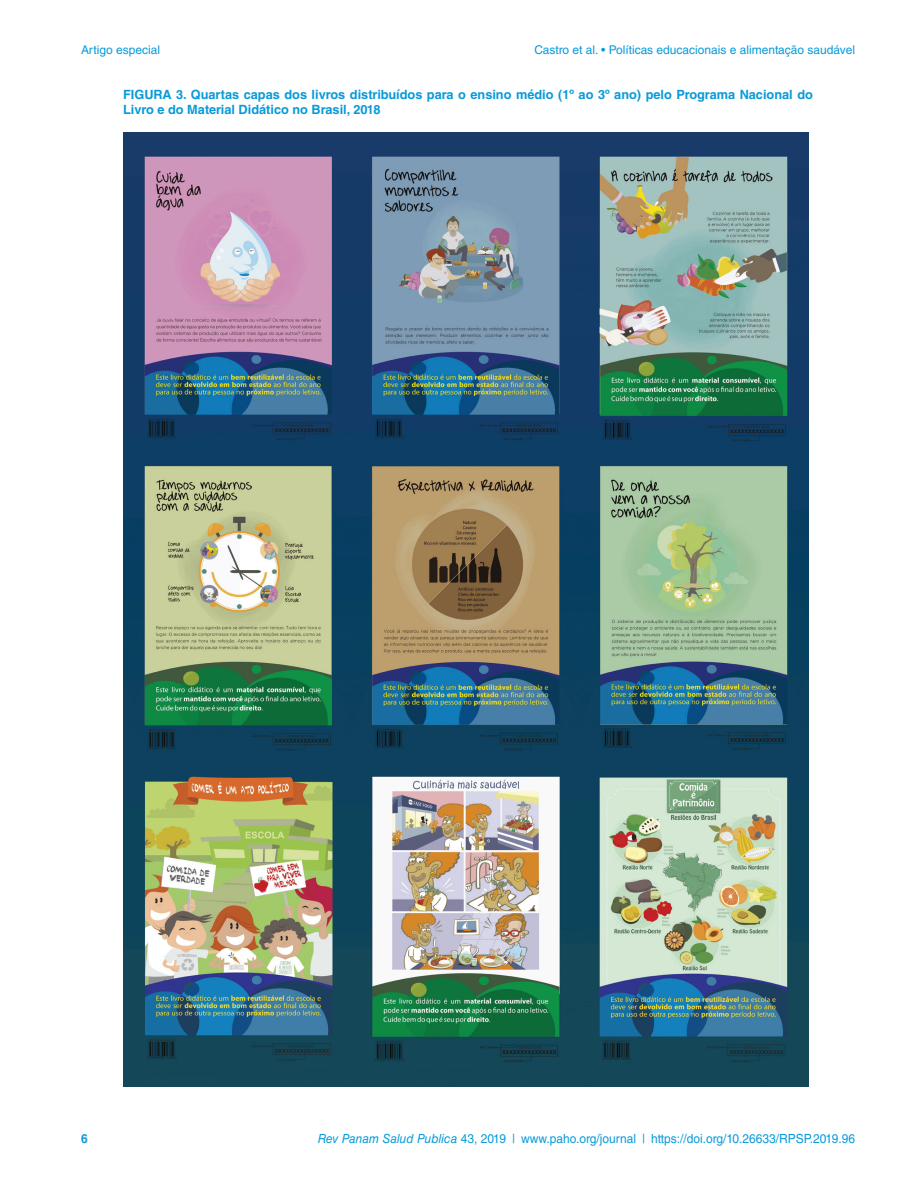
<style>
.page{position:relative;width:918px;height:1188px;background:#fff}
.page>*{position:absolute;margin:0;border:0;box-sizing:border-box;transform-origin:0 0}
.t1{font:700 12.75px/15px "Helvetica LT Std";color:#089ad9}
.t2{font:12.6px "Helvetica LT Std";color:#089ad9;scale:.95 1}
.t3{font:700 12.6px "Helvetica LT Std";color:#089ad9;scale:.95 1}
.t4{font:12px "Helvetica LT Std";color:#089ad9}
.s1{font-style:italic}
</style>
<div class="page">
<img style="left:123px;top:132px;width:685px;height:954px">
<p class="t4" style="left:81px;top:43px;width:81px">Artigo especial</p>
<p class="t4" style="left:535px;top:43px;width:322px">Castro et al. • Políticas educacionais e alimentação saudável</p>
<p class="t1" style="left:123px;top:87px;width:691px">FIGURA 3. Quartas capas dos livros distribuídos para o ensino médio (1º ao 3º ano) pelo Programa Nacional do<br>Livro e do Material Didático no Brasil, 2018</p>
<p class="t3" style="left:81px;top:1131px;width:9px">6</p>
<p class="t2" style="left:318px;top:1131px;width:567px"><span class="s1">Rev Panam Salud Publica</span> 43, 2019 | www.paho.org/journal | https://doi.org/10.26633/RPSP.2019.96</p>
</div>
